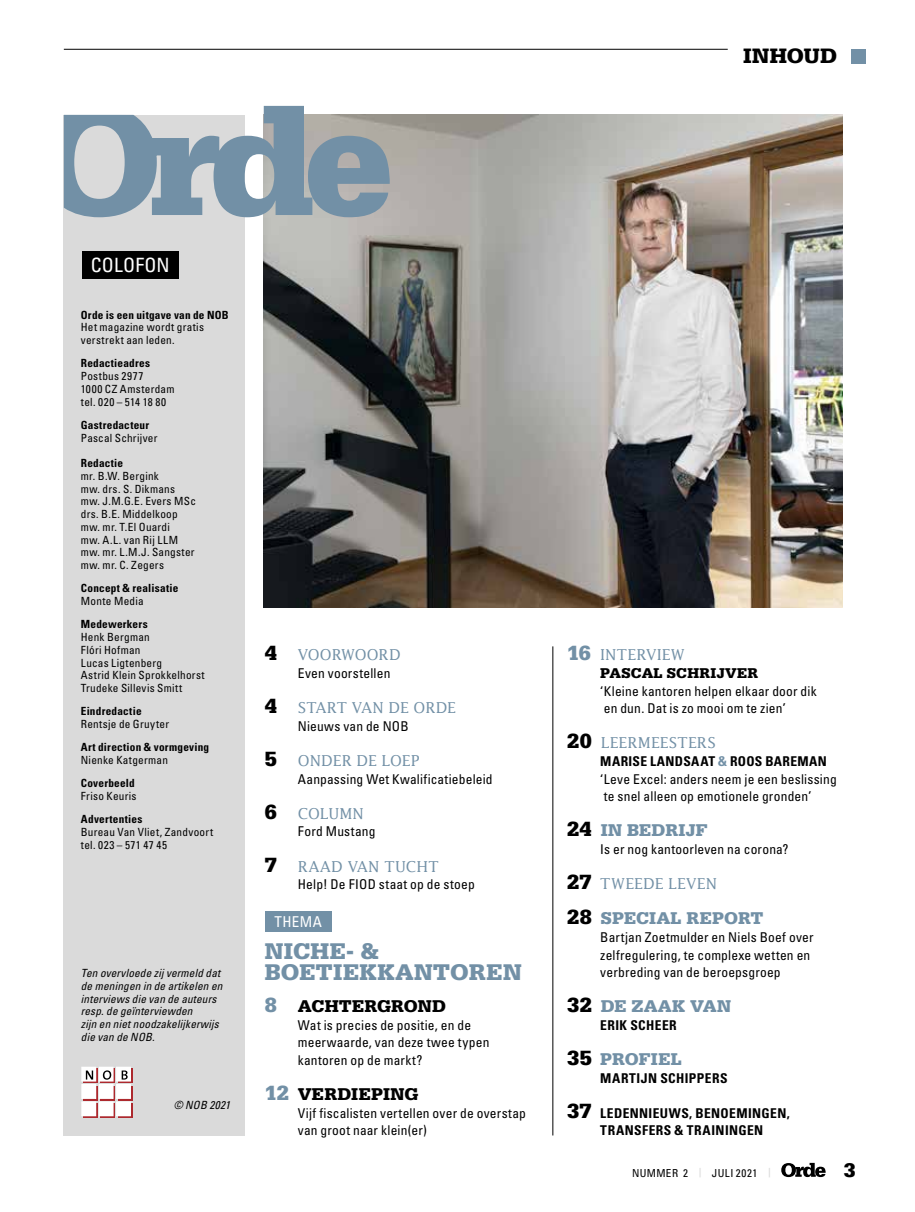
<style>
.page{position:relative;width:915px;height:1212px;background:#fff}
.page>*{position:absolute;margin:0;border:0;box-sizing:border-box;transform-origin:0 0}
.t1{font:900 24px/21px "Serifa Std";letter-spacing:.01em;color:#7290a6}
.t2{font:900 22.05px "Serifa Std";letter-spacing:.01em;color:#000}
.t3{font:900 21.75px "Serifa Std";color:#000}
.t4{font:900 21px "Serifa Std";color:#000}
.t5{font:condensed 19.65px "Univers LT Std";letter-spacing:.01em;color:#fff}
.t6{font:900 18px "Serifa Std";letter-spacing:.005em;color:#7290a6}
.t7{font:900 18px "Serifa Std";letter-spacing:.005em;color:#000}
.t8{font:15px "Lucida Std";letter-spacing:.015em;color:#7290a6}
.t9{font:15px "Lucida Std";letter-spacing:-.005em;color:#7290a6}
.t10{font:900 15px "Serifa Std";letter-spacing:.015em;color:#000}
.t11{font:condensed 15px "Univers LT Std";letter-spacing:.035em;color:#fff}
.t12{font:condensed 13.5px/17.5px "Univers LT Std";letter-spacing:.015em;color:#000}
.t13{font:700 condensed 13.5px/17.5px "Univers LT Std";letter-spacing:.03em;color:#000;text-align:center}
.t14{font:condensed 11.25px/12.8px "Univers LT Std";letter-spacing:.02em;color:#000}
.t15{font:italic condensed 11.25px/12.8px "Univers LT Std";letter-spacing:.015em;color:#000}
.t16{font:700 condensed 11.25px "Univers LT Std";letter-spacing:.02em;color:#000}
.t17{font:condensed 10.95px "Univers LT Std";letter-spacing:.035em;color:#000}
.s1{font-family:"Serifa Std";font-weight:900;font-size:21.75px;color:#000}
.s2{font-size:21.75px;color:#7290a6}
.s3{font-family:"Serifa Std";font-weight:900;font-size:21.75px}
.s4{font-weight:700}
.s5{font-weight:700;color:#7290a6}
.s6{font-size:21.75px;color:#000}
.s7{font-family:"Serifa Std";font-weight:900;font-stretch:normal;font-size:21.75px}
.s8{font-family:"Serifa Std";font-weight:700;font-stretch:normal;font-size:9.45px;color:#dadada}
</style>
<div class="page">
<svg style="left:781px;top:1163px;width:44px;height:14px"></svg>
<div style="left:64px;top:115px;width:181px;height:1020px;background:#dadada"></div>
<hr style="left:64px;top:49px;width:663px;height:1px;background:#000">
<div style="left:850px;top:49px;width:15px;height:15px;background:#7290a6"></div>
<hr style="left:552px;top:646px;width:1px;height:489px;background:#000">
<div style="left:83px;top:1069px;width:14px;height:14px;background:#dca4a6"></div>
<div style="left:101px;top:1069px;width:14px;height:14px;background:#dca4a6"></div>
<svg style="left:118px;top:1069px;width:14px;height:14px"></svg>
<svg style="left:83px;top:1086px;width:14px;height:14px"></svg>
<svg style="left:101px;top:1086px;width:14px;height:14px"></svg>
<div style="left:118px;top:1086px;width:14px;height:14px;background:#faf4f4"></div>
<svg style="left:83px;top:1103px;width:14px;height:14px"></svg>
<div style="left:101px;top:1103px;width:14px;height:14px;background:#dca5a7"></div>
<div style="left:118px;top:1103px;width:14px;height:14px;background:#fff"></div>
<svg style="left:84px;top:1069px;width:10px;height:10px"></svg>
<div style="left:82px;top:1067px;width:14px;height:14px;border:1px solid #fff"></div>
<div style="left:99px;top:1067px;width:14px;height:14px;background:#fff"></div>
<svg style="left:118px;top:1069px;width:10px;height:10px"></svg>
<div style="left:116px;top:1067px;width:14px;height:14px;border:1px solid #fff"></div>
<div style="left:82px;top:1084px;width:14px;height:14px;background:#fff"></div>
<div style="left:99px;top:1084px;width:14px;height:14px;background:#fff"></div>
<div style="left:116px;top:1084px;width:14px;height:14px;background:#fff"></div>
<div style="left:82px;top:1102px;width:14px;height:14px;background:#fff"></div>
<div style="left:99px;top:1102px;width:14px;height:14px;background:#fff"></div>
<div style="left:116px;top:1102px;width:14px;height:14px;border:1px solid #fff"></div>
<svg style="left:86px;top:1070px;width:7px;height:9px"></svg>
<svg style="left:103px;top:1070px;width:8px;height:10px"></svg>
<svg style="left:122px;top:1070px;width:6px;height:9px"></svg>
<div style="left:82px;top:251px;width:97px;height:27px;background:#000"></div>
<img style="left:264px;top:115px;width:578px;height:492px">
<div style="left:265px;top:911px;width:66px;height:21px;background:#7290a6"></div>
<svg style="left:64px;top:106px;width:325px;height:111px"></svg>
<h2 class="t2" style="left:742px;top:43px;width:96px">INHOUD</h2>
<h3 class="t5" style="left:91px;top:253px;width:80px">COLOFON</h3>
<p class="t16" style="left:81px;top:308px;width:149px">Orde is een uitgave van de NOB</p>
<p class="t14" style="left:81px;top:321px;width:125px">Het magazine wordt gratis verstrekt aan leden.</p>
<p class="t16" style="left:81px;top:356px;width:71px">Redactieadres</p>
<p class="t14" style="left:81px;top:369px;width:95px">Postbus 2977<br>1000 CZ Amsterdam tel. 020 – 514 18 80</p>
<p class="t16" style="left:81px;top:418px;width:70px">Gastredacteur</p>
<p class="t14" style="left:81px;top:431px;width:78px">Pascal Schrijver</p>
<p class="t16" style="left:81px;top:456px;width:44px">Redactie</p>
<p class="t14" style="left:81px;top:469px;width:117px">mr. B.W. Bergink<br>mw. drs. S. Dikmans mw. J.M.G.E. Evers MSc drs. B.E. Middelkoop mw. mr. T.El Ouardi<br>mw. A.L. van Rij LLM mw. mr. L.M.J. Sangster mw. mr. C. Zegers</p>
<p class="t16" style="left:81px;top:581px;width:99px">Concept &amp; realisatie</p>
<p class="t14" style="left:81px;top:594px;width:64px">Monte Media</p>
<p class="t16" style="left:81px;top:617px;width:68px">Medewerkers</p>
<p class="t14" style="left:81px;top:630px;width:125px">Henk Bergman<br>Flóri Hofman<br>Lucas Ligtenberg<br>Astrid Klein Sprokkelhorst<br>Trudeke Sillevis Smitt</p>
<p class="t16" style="left:81px;top:704px;width:62px">Eindredactie</p>
<p class="t14" style="left:81px;top:717px;width:90px">Rentsje de Gruyter</p>
<p class="t16" style="left:81px;top:740px;width:130px">Art direction &amp; vormgeving</p>
<p class="t14" style="left:81px;top:753px;width:89px">Nienke Katgerman</p>
<p class="t16" style="left:81px;top:776px;width:55px">Coverbeeld</p>
<p class="t14" style="left:81px;top:789px;width:57px">Friso Keuris</p>
<p class="t16" style="left:81px;top:812px;width:63px">Advertenties</p>
<p class="t14" style="left:81px;top:825px;width:134px">Bureau Van Vliet, Zandvoort tel. 023 – 571 47 45</p>
<p class="t15" style="left:81px;top:967px;width:143px">Ten overvloede zij vermeld dat de meningen in de artikelen en interviews die van de auteurs resp. de geïnterviewden<br>zijn en niet noodzakelijkerwijs die van de NOB.</p>
<p class="t15" style="left:174px;top:1099px;width:58px">© NOB 2021</p>
<p class="t9" style="left:265px;top:646px;width:137px"><span class="s1">4</span> VOORWOORD</p>
<p class="t12" style="left:298px;top:664px;width:94px">Even voorstellen</p>
<h3 class="t3" style="left:265px;top:693px;width:14px">4</h3>
<p class="t9" style="left:298px;top:698px;width:159px">START VAN DE ORDE</p>
<p class="t12" style="left:298px;top:717px;width:112px">Nieuws van de NOB</p>
<p class="t8" style="left:265px;top:751px;width:156px"><span class="s1">5</span> ONDER DE LOEP</p>
<p class="t12" style="left:298px;top:770px;width:196px">Aanpassing Wet Kwalificatiebeleid</p>
<p class="t8" style="left:265px;top:804px;width:101px"><span class="s1">6</span> COLUMN</p>
<p class="t12" style="left:298px;top:822px;width:79px">Ford Mustang</p>
<p class="t8" style="left:265px;top:857px;width:175px"><span class="s1">7</span> RAAD VAN TUCHT</p>
<p class="t12" style="left:298px;top:875px;width:178px">Help! De FIOD staat op de stoep</p>
<p class="t11" style="left:274px;top:912px;width:49px">THEMA</p>
<h1 class="t1" style="left:265px;top:940px;width:258px">NICHE- &amp;<br>BOETIEKKANTOREN</h1>
<h3 class="t7" style="left:265px;top:996px;width:183px"><span class="s2">8</span> ACHTERGROND</h3>
<p class="t12" style="left:298px;top:1016px;width:193px">Wat is precies de positie, en de meerwaarde, van deze twee typen kantoren op de markt?</p>
<h3 class="t7" style="left:265px;top:1084px;width:155px"><span class="s2">12</span> VERDIEPING</h3>
<p class="t12" style="left:298px;top:1104px;width:229px">Vijf fiscalisten vertellen over de overstap van groot naar klein(er)</p>
<p class="t8" style="left:567px;top:646px;width:119px"><span class="s3">16</span> INTERVIEW</p>
<p class="t10" style="left:600px;top:664px;width:159px">PASCAL SCHRIJVER</p>
<p class="t12" style="left:600px;top:682px;width:218px">‘Kleine kantoren helpen elkaar door dik en dun. Dat is zo mooi om te zien’</p>
<p class="t8" style="left:567px;top:734px;width:150px"><span class="s1">20</span> LEERMEESTERS</p>
<p class="t12" style="left:600px;top:752px;width:238px"><span class="s4">MARISE LANDSAAT</span> <span class="s5">&amp;</span> <span class="s4">ROOS BAREMAN </span>‘Leve Excel: anders neem je een beslissing te snel alleen op emotionele gronden’</p>
<h3 class="t6" style="left:567px;top:820px;width:142px"><span class="s6">24</span> IN BEDRIJF</h3>
<p class="t12" style="left:600px;top:840px;width:190px">Is er nog kantoorleven na corona?</p>
<p class="t8" style="left:567px;top:874px;width:151px"><span class="s1">27</span> TWEEDE LEVEN</p>
<h3 class="t6" style="left:567px;top:908px;width:198px"><span class="s6">28</span> SPECIAL REPORT</h3>
<p class="t12" style="left:600px;top:928px;width:215px">Bartjan Zoetmulder en Niels Boef over zelfregulering, te complexe wetten en verbreding van de beroepsgroep</p>
<h3 class="t6" style="left:567px;top:996px;width:165px"><span class="s6">32</span> DE ZAAK VAN</h3>
<p class="t13" style="left:600px;top:1016px;width:78px">ERIK SCHEER</p>
<h3 class="t6" style="left:567px;top:1048px;width:116px"><span class="s6">35</span> PROFIEL</h3>
<p class="t13" style="left:600px;top:1069px;width:129px">MARTIJN SCHIPPERS</p>
<p class="t13" style="left:567px;top:1104px;width:224px"><span class="s7">37</span> LEDENNIEUWS, BENOEMINGEN,<br>TRANSFERS &amp; TRAININGEN</p>
<p class="t17" style="left:632px;top:1166px;width:140px">NUMMER 2 <span class="s8">|</span> JULI 2021 <span class="s8">|</span></p>
<h3 class="t4" style="left:843px;top:1157px;width:13px">3</h3>
</div>
